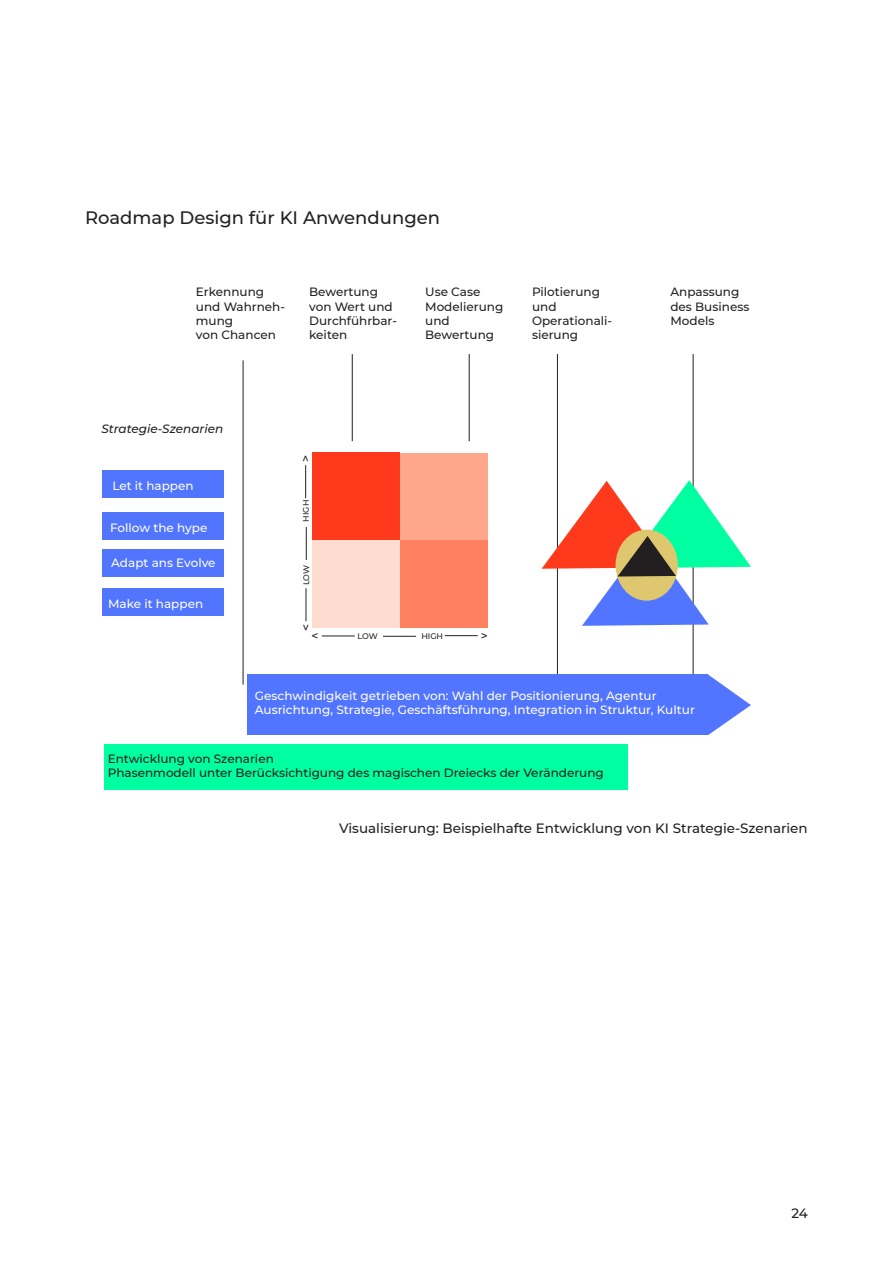
<style>
.page{position:relative;width:893px;height:1263px;background:#fff}
.page>*{position:absolute;margin:0;border:0;box-sizing:border-box;transform-origin:0 0}
.t1{font:500 18px "Montserrat";color:#231f20}
.t2{font:500 13.5px "Montserrat";color:#231f20}
.t3{font:500 12.15px "Montserrat";color:#231f20}
.t4{font:500 12px/14.4px "Montserrat";color:#231f20}
.t5{font:500 12px "Montserrat";color:#fff}
.t6{font:italic 500 12px "Montserrat";color:#231f20}
.t7{font:500 8.1px "Montserrat";color:#231f20}
</style>
<div class="page">
<hr style="left:557px;top:354px;width:1px;height:324px;background:#231f20">
<hr style="left:693px;top:354px;width:1px;height:324px;background:#231f20">
<div style="left:104px;top:744px;width:524px;height:45px;background:#00ffa1"></div>
<div style="left:103px;top:588px;width:121px;height:28px;background:#5275ff"></div>
<div style="left:103px;top:549px;width:121px;height:28px;background:#5275ff"></div>
<div style="left:102px;top:512px;width:122px;height:28px;background:#5275ff"></div>
<div style="left:103px;top:470px;width:121px;height:28px;background:#5275ff"></div>
<svg style="left:542px;top:480px;width:209px;height:146px"></svg>
<div style="left:247px;top:674px;width:461px;height:61px;background:#5275ff"></div>
<svg style="left:708px;top:674px;width:43px;height:61px"></svg>
<div style="left:312px;top:453px;width:88px;height:87px;background:#ff3a1c"></div>
<div style="left:400px;top:453px;width:88px;height:87px;background:#ffa78b"></div>
<div style="left:312px;top:540px;width:88px;height:88px;background:#ffdcd0"></div>
<div style="left:400px;top:540px;width:88px;height:88px;background:#ff8160"></div>
<hr style="left:322px;top:636px;width:33px;height:1px;background:#231f20">
<hr style="left:383px;top:636px;width:33px;height:1px;background:#231f20">
<hr style="left:445px;top:635px;width:33px;height:1px;background:#231f20">
<hr style="left:306px;top:588px;width:1px;height:33px;background:#231f20">
<hr style="left:306px;top:527px;width:1px;height:33px;background:#231f20">
<hr style="left:305px;top:465px;width:1px;height:33px;background:#231f20">
<hr style="left:243px;top:360px;width:1px;height:325px;background:#231f20">
<hr style="left:352px;top:354px;width:1px;height:87px;background:#231f20">
<hr style="left:469px;top:354px;width:1px;height:87px;background:#231f20">
<hr style="left:892px;top:0;width:1px;height:1263px;background:#5275ff">
<p class="t1" style="left:85px;top:205px;width:356px">Roadmap Design für KI Anwendungen</p>
<p class="t4" style="left:196px;top:284px;width:91px">Erkennung und Wahrneh&shy;mung</p>
<p class="t4" style="left:196px;top:327px;width:82px">von Chancen</p>
<p class="t4" style="left:309px;top:284px;width:70px">Bewertung</p>
<p class="t4" style="left:309px;top:299px;width:85px">von Wert und</p>
<p class="t4" style="left:309px;top:313px;width:89px">Durchführbar-</p>
<p class="t4" style="left:309px;top:327px;width:40px">keiten</p>
<p class="t4" style="left:425px;top:284px;width:57px">Use Case</p>
<p class="t4" style="left:425px;top:299px;width:80px">Modelierung</p>
<p class="t4" style="left:425px;top:313px;width:26px">und</p>
<p class="t4" style="left:425px;top:327px;width:70px">Bewertung</p>
<p class="t4" style="left:532px;top:284px;width:69px">Pilotierung und</p>
<p class="t4" style="left:532px;top:313px;width:82px">Operationali&shy;sierung</p>
<p class="t6" style="left:101px;top:421px;width:123px">Strategie-Szenarien</p>
<p class="t5" style="left:112px;top:478px;width:83px">Let it happen</p>
<p class="t5" style="left:110px;top:519px;width:99px">Follow the hype</p>
<p class="t5" style="left:111px;top:555px;width:106px">Adapt ans Evolve</p>
<p class="t5" style="left:108px;top:595px;width:97px">Make it happen</p>
<p class="t3" style="left:297px;top:462px;width:9px;rotate:-90deg">&gt;</p>
<p class="t7" style="left:300px;top:522px;width:23px;rotate:-90deg">HIGH</p>
<p class="t7" style="left:301px;top:585px;width:22px;rotate:-90deg">LOW</p>
<p class="t7" style="left:358px;top:630px;width:22px">LOW</p>
<p class="t7" style="left:421px;top:630px;width:23px">HIGH</p>
<p class="t3" style="left:481px;top:627px;width:9px">&gt;</p>
<p class="t4" style="left:670px;top:284px;width:80px">Anpassung des Business<br>Models</p>
<p class="t5" style="left:255px;top:687px;width:403px">Geschwindigkeit getrieben von: Wahl der Positionierung, Agentur</p>
<p class="t5" style="left:255px;top:702px;width:441px">Ausrichtung, Strategie, Geschäftsführung, Integration in Struktur, Kultur</p>
<p class="t4" style="left:108px;top:751px;width:168px">Entwicklung von Szenarien</p>
<p class="t4" style="left:108px;top:765px;width:498px">Phasenmodell unter Berücksichtigung des magischen Dreiecks der Veränderung</p>
<p class="t2" style="left:339px;top:819px;width:470px">Visualisierung: Beispielhafte Entwicklung von KI Strategie-Szenarien</p>
<p class="t2" style="left:791px;top:1203px;width:18px">24</p>
</div>
